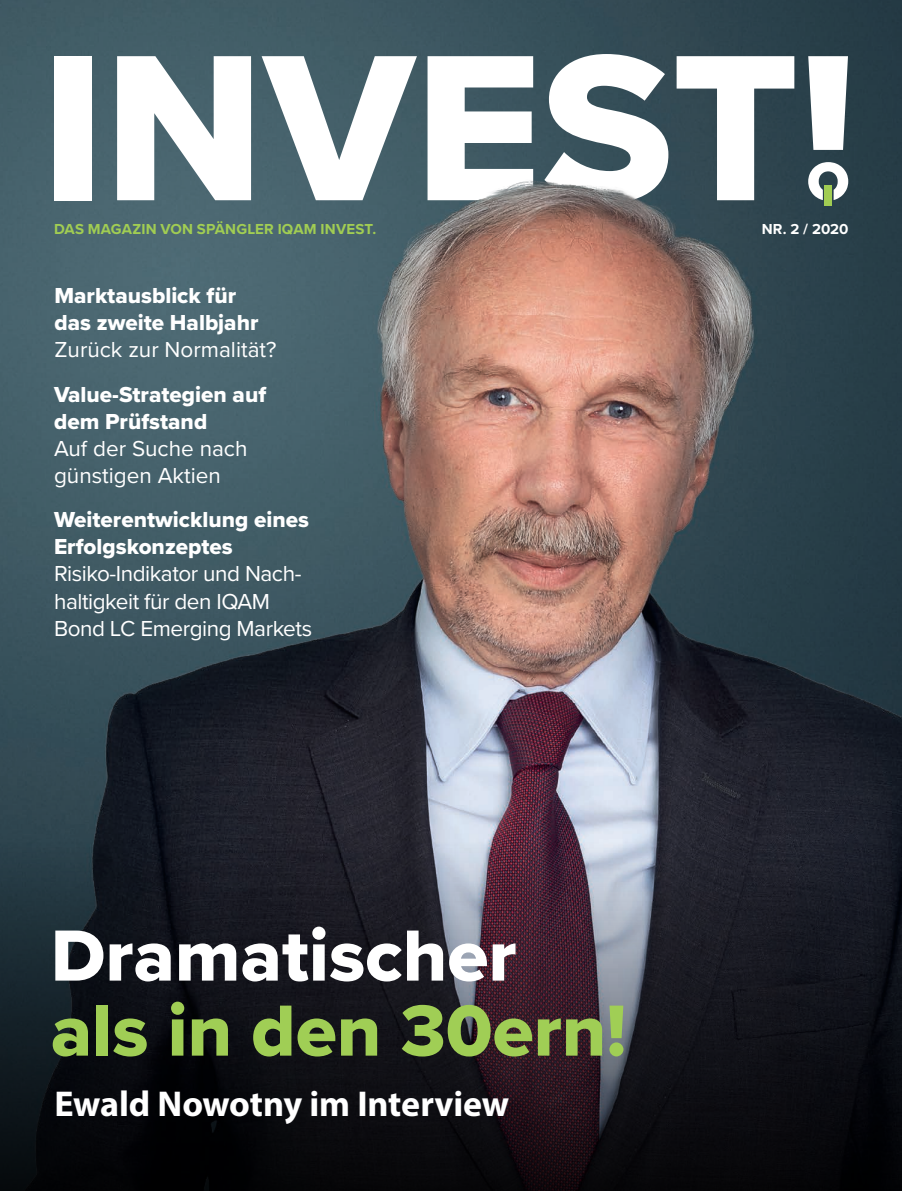
<style>
.page{position:relative;width:902px;height:1191px;background:#fff}
.page>*{position:absolute;margin:0;border:0;box-sizing:border-box;transform-origin:0 0}
.t1{font:75px "Proxima Nova Extrabld";color:#a0ce55}
.t2{font:75px "Proxima Nova Extrabld";color:#fff}
.t3{font:700 36px "Myriad Pro";letter-spacing:-.005em;color:#fff}
.t4{font:22.5px/27px "Proxima Nova Extrabld";color:#fff}
.t5{font:22.5px/27px "Proxima Nova";letter-spacing:-.02em;color:#fff}
.t6{font:22.5px/27px "Proxima Nova";color:#fff}
.t7{font:700 15px "Proxima Nova";letter-spacing:.01em;color:#a1cd53}
.t8{font:700 15px "Proxima Nova";letter-spacing:.005em;color:#fff}
</style>
<div class="page">
<img style="left:0;top:0;width:901px;height:805px">
<div style="left:54px;top:56px;width:37px;height:144px;background:#fff"></div>
<svg style="left:117px;top:56px;width:134px;height:144px"></svg>
<svg style="left:261px;top:56px;width:156px;height:144px"></svg>
<svg style="left:427px;top:56px;width:106px;height:144px"></svg>
<svg style="left:544px;top:54px;width:124px;height:149px"></svg>
<svg style="left:676px;top:56px;width:118px;height:144px"></svg>
<svg style="left:808px;top:56px;width:39px;height:94px"></svg>
<div style="left:824px;top:185px;width:7px;height:21px;background:#a1cd53"></div>
<svg style="left:808px;top:162px;width:40px;height:38px"></svg>
<svg style="left:0;top:805px;width:901px;height:386px;background:#212028"></svg>
<p class="t7" style="left:54px;top:218px;width:324px">DAS MAGAZIN VON SPÄNGLER IQAM INVEST.</p>
<p class="t8" style="left:761px;top:218px;width:88px">NR. 2 / 2020</p>
<p class="t4" style="left:54px;top:281px;width:205px">Marktausblick für das zweite Halbjahr</p>
<p class="t6" style="left:54px;top:335px;width:224px">Zurück zur Normalität?</p>
<p class="t4" style="left:54px;top:380px;width:214px">Value-Strategien auf dem Prüfstand</p>
<p class="t6" style="left:54px;top:434px;width:195px">Auf der Suche nach günstigen Aktien</p>
<p class="t4" style="left:54px;top:506px;width:256px">Weiterentwicklung eines<br>Erfolgskonzeptes</p>
<p class="t5" style="left:54px;top:559px;width:259px">Risiko-Indikator und Nach&shy;haltigkeit für den IQAM<br>Bond LC Emerging Markets</p>
<h1 class="t2" style="left:51px;top:899px;width:467px">Dramatischer</h1>
<h1 class="t1" style="left:51px;top:974px;width:577px">als in den 30ern!</h1>
<h2 class="t3" style="left:54px;top:1080px;width:456px">Ewald Nowotny im Interview</h2>
</div>
